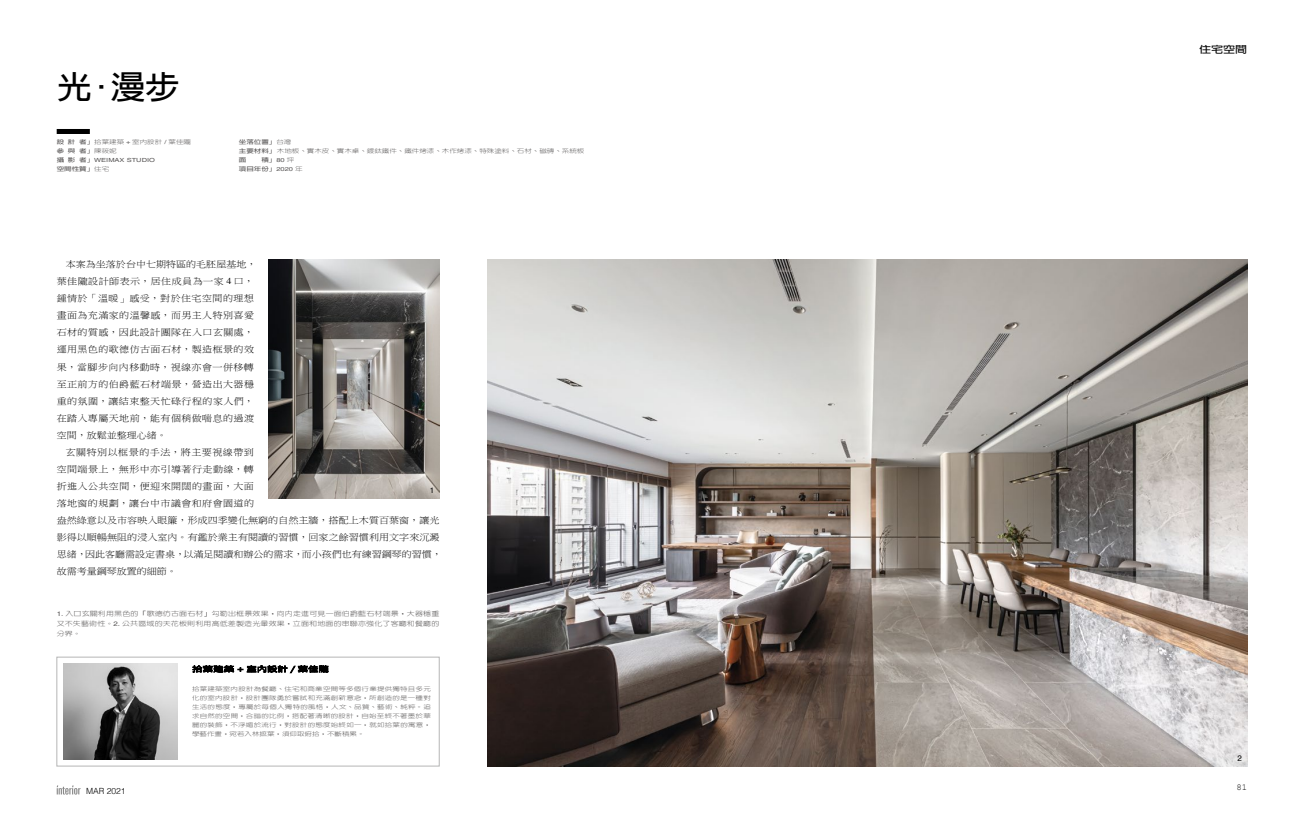
<style>
.page{position:relative;width:1304px;height:823px;background:#fff}
.page>*{position:absolute;margin:0;border:0;box-sizing:border-box;transform-origin:0 0}
.t1{font:700 32px "AR Hei B5";color:#000;scale:1.1 1}
.t2{font:700 9.6px "AR Hei B5";color:#000;scale:1.25 1}
.t3{font:9px/17px "Ming Li U";letter-spacing:.01em;color:#000;scale:1.11 1}
.t4{font:9px/17px "Ming Li U";letter-spacing:.045em;color:#000;scale:1.11 1}
.t5{font:9px "Courier New";color:#000}
.t6{font:300 8.5px "Helvetica";color:#000}
.t7{font:8px "Helvetica";color:#000}
.t8{font:300 6.4px/9.6px "AR New Hei B5";letter-spacing:.02em;color:#595757;text-align:justify;scale:1.25 1}
.t9{font:300 5.6px/9px "AR New Hei B5";color:#595757;text-align:justify;scale:1.33 1}
.t10{font:700 5.6px "AR Hei B5";color:#595757;scale:1.33 1}
.t11{font:5.6px "Helvetica";color:#595757;scale:1.33 1}
.s1{font-family:"AR Hei B5";font-weight:700}
.s2{font-family:"Helvetica";font-weight:400}
.s3{font-family:"AR New Hei B5";font-weight:300}
.s4{font-weight:700}
.s5{font-family:"AR New Hei B5";font-weight:700}
.s6{font-family:"Times"}
</style>
<div class="page">
<svg style="left:57px;top:785px;width:24px;height:9px"></svg>
<img style="left:488px;top:259px;width:759px;height:506px">
<div style="left:57px;top:129px;width:33px;height:5px;background:#000"></div>
<div style="left:57px;top:656px;width:382px;height:109px;border:1px solid #b5b6b6"></div>
<svg style="left:192px;top:665px;width:136px;height:7px"></svg>
<img style="left:268px;top:259px;width:171px;height:239px">
<img style="left:64px;top:663px;width:113px;height:95px">
<h1 class="t1" style="left:57px;top:71px;width:114px">光．漫步</h1>
<p class="t9" style="left:57px;top:137px;width:103px"><span class="s1">設 計 者」</span>拾葉建築 <span class="s2">+</span> 室內設計 <span class="s2">/</span> 葉佳隴</p>
<p class="t10" style="left:57px;top:148px;width:47px">參 與 者」<span class="s3">陳筱妮</span></p>
<p class="t11" style="left:57px;top:156px;width:75px"><span class="s1">攝 影 者」</span>WEIMAX STUDIO</p>
<p class="t10" style="left:57px;top:166px;width:41px">空間性質」<span class="s3">住宅</span></p>
<p class="t10" style="left:239px;top:139px;width:41px">坐落位置」<span class="s3">台灣</span></p>
<p class="t9" style="left:239px;top:146px;width:261px"><span class="s1">主要材料」</span>木地板<span class="s4">、</span>實木皮<span class="s4">、</span>實木桌<span class="s4">、</span>鍍鈦鐵件<span class="s4">、</span>鐵件烤漆<span class="s4">、</span>木作烤漆<span class="s4">、</span>特殊塗料<span class="s4">、</span>石材<span class="s4">、</span>磁磚<span class="s4">、</span>系統板</p>
<p class="t10" style="left:239px;top:157px;width:7px">面</p>
<p class="t11" style="left:261px;top:156px;width:26px"><span class="s1">積</span><span class="s5">」</span>80 <span class="s3">坪</span></p>
<p class="t10" style="left:239px;top:166px;width:49px">項目年份」<span class="s2">2020</span> <span class="s3">年</span></p>
<p class="t4" style="left:57px;top:256px;width:181px;text-indent:9px">本案為坐落於台中七期特區的毛胚屋基地，葉佳隴設計師表示，居住成員為一家 <span class="s6">4</span> 口，鍾情於「溫暖」感受，對於住宅空間的理想畫面為充滿家的溫馨感，而男主人特別喜愛石材的質感，因此設計團隊在入口玄關處，運用黑色的歌德仿古面石材，製造框景的效果，當腳步向內移動時，視線亦會一併移轉至正前方的伯爵藍石材端景，營造出大器穩重的氛圍，讓結束整天忙碌行程的家人們，在踏入專屬天地前，能有個稍做喘息的過渡空間，放鬆並整理心緒。</p>
<p class="t3" style="left:57px;top:443px;width:349px;text-indent:9px">玄關特別以框景的手法，將主要視線帶到<br>空間端景上，無形中亦引導著行走動線，轉<br>折進入公共空間，便迎來開闊的畫面，大面<br>落地窗的規劃，讓台中市議會和府會園道的<br>盎然綠意以及市容映入眼簾，形成四季變化無窮的自然主牆，搭配上木質百葉窗，讓光影得以順暢無阻的浸入室內。有鑑於業主有閱讀的習慣，回家之餘習慣利用文字來沉澱思緒，因此客廳需設定書桌，以滿足閱讀和辦公的需求，而小孩們也有練習鋼琴的習慣，故需考量鋼琴放置的細節。</p>
<h3 class="t7" style="left:430px;top:484px;width:6px">1</h3>
<p class="t8" style="left:57px;top:609px;width:308px"><span class="s2">1.</span> 入口玄關利用黑色的<span class="s4">「</span>歌德仿古面石材<span class="s4">」</span>勾勒出框景效果<span class="s4">，</span>向內走進可見一面伯爵藍石材端景<span class="s4">，</span>大器穩重又不失藝術性<span class="s4">。</span><span class="s2">2.</span> 公共區域的天花板則利用高低差製造光暈效果<span class="s4">，</span>立面和地面的串聯亦強化了客廳和餐廳的分界<span class="s4">。</span></p>
<h3 class="t6" style="left:86px;top:783px;width:41px">MAR 2021</h3>
<p class="t9" style="left:192px;top:683px;width:181px">拾葉建築室內設計為餐廳<span class="s4">、</span>住宅和商業空間等多個行業提供獨特且多元化的室內設計<span class="s4">，</span>設計團隊勇於嘗試和充滿創新意念<span class="s4">，</span>所創造的是一種對生活的態度<span class="s4">，</span>專屬於每個人獨特的風格<span class="s4">，</span>人文<span class="s4">、</span>品質<span class="s4">、</span>藝術<span class="s4">、</span>純粹<span class="s4">。</span>追求自然的空間<span class="s4">，</span>合諧的比例<span class="s4">，</span>搭配著清晰的設計<span class="s4">，</span>自始至終不著墨於華麗的裝飾<span class="s4">，</span>不浮媚於流行<span class="s4">，</span>對設計的態度始終如一<span class="s4">，</span>就如拾葉的寓意<span class="s4">，</span>學藝作畫<span class="s4">，</span>宛若入林摭葉<span class="s4">，</span>須仰取俯拾<span class="s4">，</span>不斷積累<span class="s4">。</span></p>
<h2 class="t2" style="left:1199px;top:44px;width:40px">住宅空間</h2>
<h3 class="t7" style="left:1238px;top:751px;width:6px">2</h3>
<h3 class="t5" style="left:1236px;top:781px;width:12px">81</h3>
</div>
